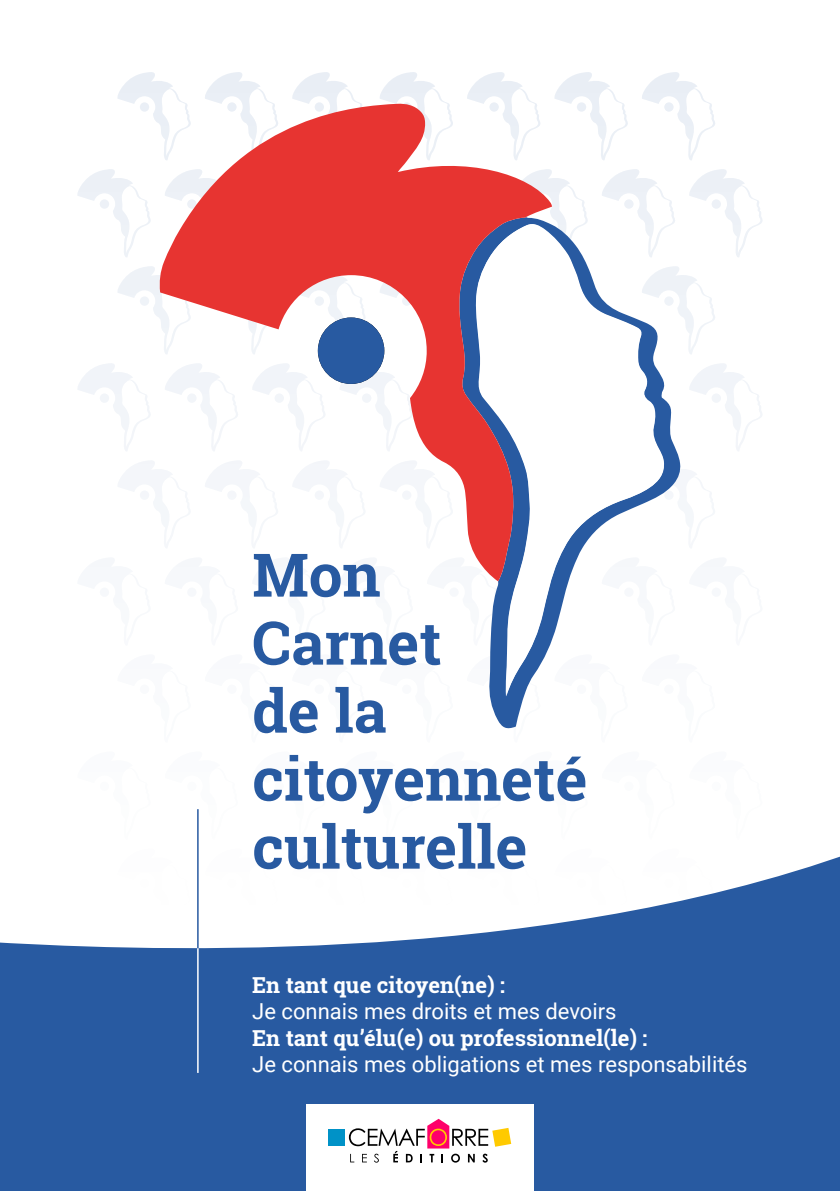
<style>
.page{position:relative;width:840px;height:1191px;background:#fff}
.page>*{position:absolute;margin:0;border:0;box-sizing:border-box;transform-origin:0 0}
.t1{font:700 60px/68px "Roboto Slab";color:#285aa1}
.t2{font:22px "Roboto";color:#fff}
.t3{font:700 22px "Roboto Slab";color:#fff}
</style>
<div class="page">
<div style="left:0;top:853px;width:839px;height:338px;background:#285aa1"></div>
<svg style="left:0;top:840px;width:839px;height:130px"></svg>
<svg style="left:118px;top:266px;width:41px;height:51px"></svg>
<svg style="left:680px;top:275px;width:35px;height:79px"></svg>
<svg style="left:78px;top:363px;width:73px;height:88px"></svg>
<svg style="left:689px;top:363px;width:73px;height:88px"></svg>
<svg style="left:118px;top:461px;width:41px;height:50px"></svg>
<svg style="left:680px;top:463px;width:35px;height:70px"></svg>
<svg style="left:117px;top:72px;width:68px;height:51px"></svg>
<svg style="left:205px;top:72px;width:67px;height:31px"></svg>
<svg style="left:292px;top:72px;width:67px;height:31px"></svg>
<svg style="left:380px;top:72px;width:67px;height:31px"></svg>
<svg style="left:467px;top:72px;width:67px;height:31px"></svg>
<svg style="left:554px;top:72px;width:73px;height:88px"></svg>
<svg style="left:642px;top:72px;width:73px;height:88px"></svg>
<svg style="left:77px;top:169px;width:74px;height:88px"></svg>
<svg style="left:551px;top:170px;width:35px;height:47px"></svg>
<svg style="left:602px;top:169px;width:72px;height:48px"></svg>
<svg style="left:689px;top:169px;width:73px;height:88px"></svg>
<svg style="left:198px;top:809px;width:1px;height:31px"></svg>
<div style="left:117px;top:848px;width:74px;height:89px;background:#fff"></div>
<div style="left:204px;top:848px;width:74px;height:89px;background:#fff"></div>
<div style="left:292px;top:848px;width:73px;height:89px;background:#fff"></div>
<div style="left:379px;top:848px;width:74px;height:89px;background:#fff"></div>
<svg style="left:466px;top:848px;width:74px;height:89px;background:#eef2f7"></svg>
<svg style="left:554px;top:848px;width:73px;height:89px"></svg>
<svg style="left:641px;top:848px;width:74px;height:89px"></svg>
<svg style="left:490px;top:217px;width:190px;height:512px"></svg>
<svg style="left:159px;top:103px;width:392px;height:454px"></svg>
<svg style="left:476px;top:222px;width:188px;height:474px"></svg>
<div style="left:306px;top:1104px;width:227px;height:87px;background:#fff"></div>
<div style="left:328px;top:1129px;width:17px;height:16px;background:#0092c7"></div>
<svg style="left:349px;top:1118px;width:162px;height:44px"></svg>
<hr style="left:197px;top:948px;width:1px;height:125px;background:#fff">
<hr style="left:197px;top:809px;width:1px;height:139px;background:#285aa1">
<h1 class="t1" style="left:252px;top:540px;width:336px">Mon<br>Carnet<br>de la citoyenneté culturelle</h1>
<p class="t3" style="left:252px;top:969px;width:254px">En tant que citoyen(ne) :</p>
<p class="t2" style="left:252px;top:996px;width:366px">Je connais mes droits et mes devoirs</p>
<p class="t3" style="left:252px;top:1022px;width:396px">En tant qu’élu(e) ou professionnel(le) :</p>
<p class="t2" style="left:252px;top:1048px;width:496px">Je connais mes obligations et mes responsabilités</p>
</div>
